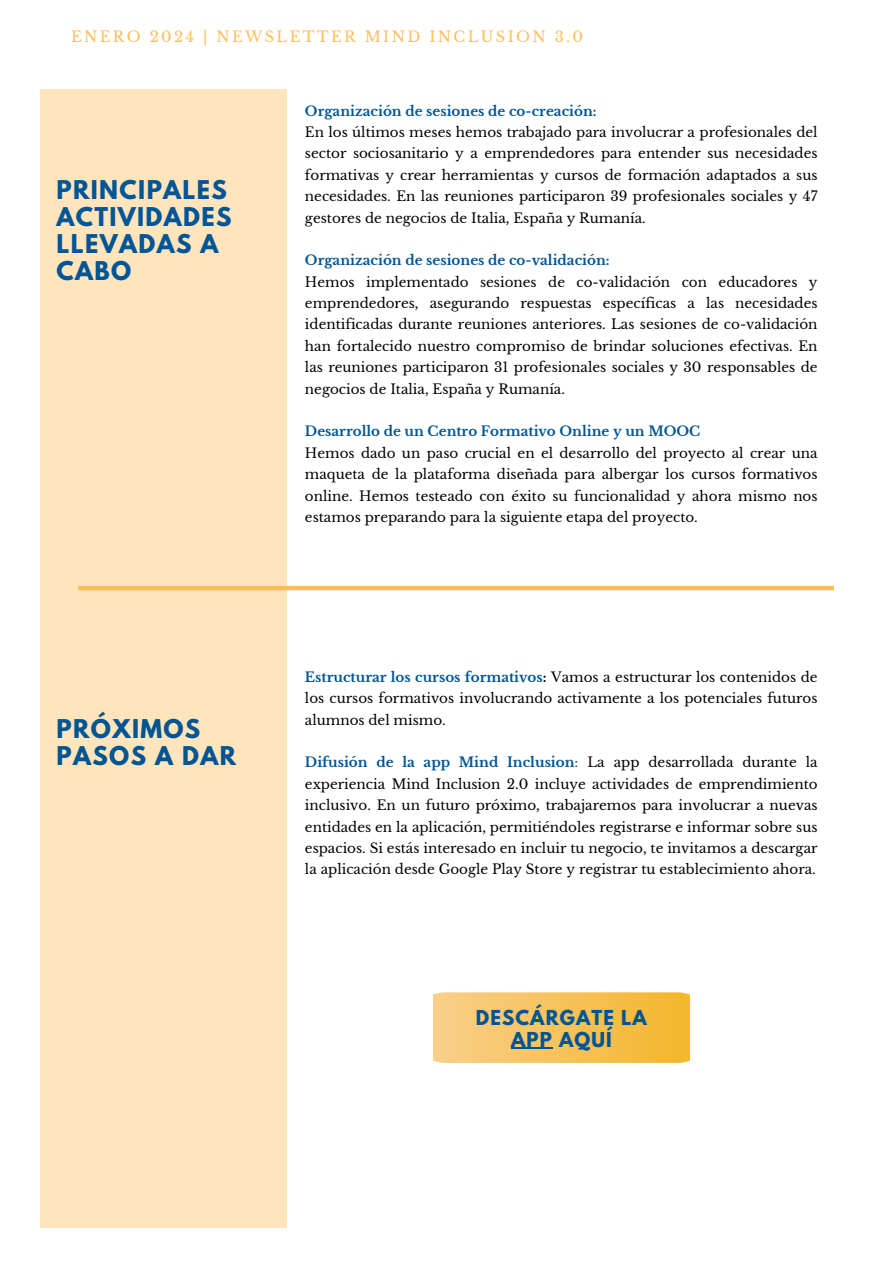
<style>
.page{position:relative;width:893px;height:1264px;background:#fff}
.page>*{position:absolute;margin:0;border:0;box-sizing:border-box;transform-origin:0 0}
.t1{font:700 22.95px/27px "League Spartan";letter-spacing:.06em;color:#005597}
.t2{font:700 22.95px/27px "League Spartan";letter-spacing:.06em;color:#005592}
.t3{font:700 18.3px/21.9px "League Spartan";letter-spacing:.06em;color:#005592;text-align:center}
.t4{font:14.7px "Libre Baskerville";letter-spacing:.16em;color:#ffbd59}
.t5{font:13.5px/21.3px "Libre Baskerville";color:#000;text-align:justify}
.t6{font:700 13.5px "Libre Baskerville";color:#005597}
.s1{font-weight:700;color:#005597}
.s2{font-weight:700}
.s3{color:#005597}
</style>
<div class="page">
<div style="left:41px;top:89px;width:245px;height:1138px;background:#ffe4bc"></div>
<hr style="left:78px;top:586px;width:756px;height:4px;background:#ffbd59">
<svg style="left:433px;top:992px;width:256px;height:70px;background:#f6c25c"></svg>
<hr style="left:511px;top:1047px;width:42px;height:2px;background:#005592">
<p class="t4" style="left:71px;top:28px;width:513px">ENERO 2024 | NEWSLETTER MIND INCLUSION 3.0</p>
<h1 class="t1" style="left:56px;top:179px;width:177px">PRINCIPALES<br>ACTIVIDADES<br>LLEVADAS A<br>CABO</h1>
<p class="t2" style="left:56px;top:718px;width:181px">PRÓXIMOS<br>PASOS A DAR</p>
<h1 class="t6" style="left:305px;top:102px;width:293px">Organización de sesiones de co-creación:</h1>
<p class="t5" style="left:305px;top:122px;width:514px">En los últimos meses hemos trabajado para involucrar a profesionales del sector sociosanitario y a emprendedores para entender sus necesidades formativas y crear herramientas y cursos de formación adaptados a sus necesidades. En las reuniones participaron 39 profesionales sociales y 47 gestores de negocios de Italia, España y Rumanía.</p>
<p class="t6" style="left:305px;top:252px;width:306px">Organización de sesiones de co-validación:</p>
<p class="t5" style="left:305px;top:271px;width:514px">Hemos implementado sesiones de co-validación con educadores y emprendedores, asegurando respuestas específicas a las necesidades identificadas durante reuniones anteriores. Las sesiones de co-validación han fortalecido nuestro compromiso de brindar soluciones efectivas. En las reuniones participaron 31 profesionales sociales y 30 responsables de negocios de Italia, España y Rumanía.</p>
<p class="t6" style="left:305px;top:423px;width:397px">Desarrollo de un Centro Formativo Online y un MOOC</p>
<p class="t5" style="left:305px;top:442px;width:514px">Hemos dado un paso crucial en el desarrollo del proyecto al crear una maqueta de la plataforma diseñada para albergar los cursos formativos online. Hemos testeado con éxito su funcionalidad y ahora mismo nos estamos preparando para la siguiente etapa del proyecto.</p>
<h2 class="t5" style="left:305px;top:666px;width:514px"><span class="s1">Estructurar los cursos formativos</span><span class="s2">:</span> Vamos a estructurar los contenidos de los cursos formativos involucrando activamente a los potenciales futuros alumnos del mismo.</h2>
<p class="t5" style="left:305px;top:752px;width:514px"><span class="s1">Difusión de la app Mind Inclusion</span><span class="s3">:</span> La app desarrollada durante la experiencia Mind Inclusion 2.0 incluye actividades de emprendimiento inclusivo. En un futuro próximo, trabajaremos para involucrar a nuevas entidades en la aplicación, permitiéndoles registrarse e informar sobre sus espacios. Si estás interesado en incluir tu negocio, te invitamos a descargar la aplicación desde Google Play Store y registrar tu establecimiento ahora.</p>
<p class="t3" style="left:476px;top:1008px;width:172px">DESCÁRGATE LA<br>APP AQUÍ</p>
</div>
